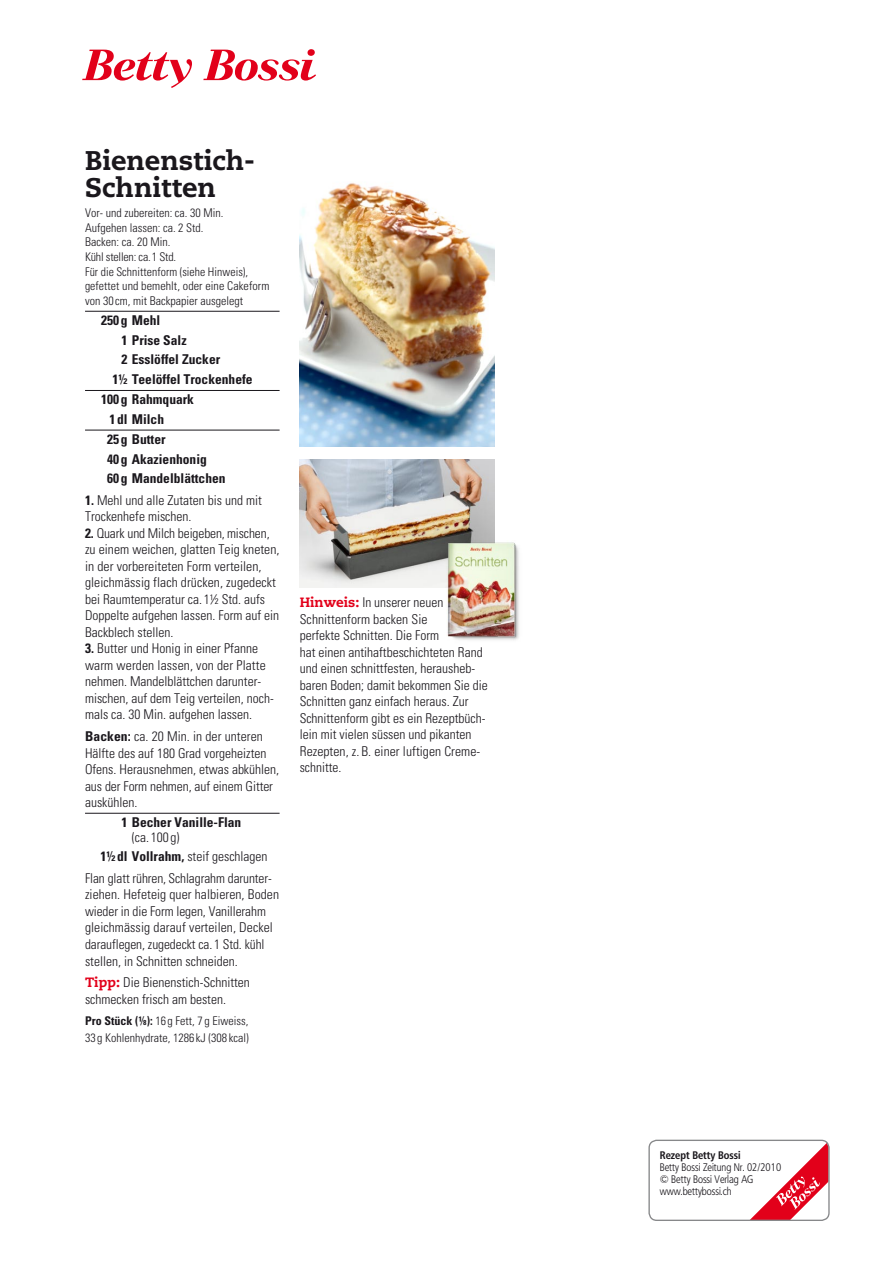
<style>
.page{position:relative;width:893px;height:1263px;background:#fff}
.page>*{position:absolute;margin:0;border:0;box-sizing:border-box;transform-origin:0 0}
.t1{font:800 27px/27px "Caecilia B Bn";color:#1a171c}
.t2{font:13.5px/16.5px "Univers B Bn Con Light";color:#1a171c}
.t3{font:13.5px "Univers B Bn Con Bold";color:#1a171c}
.t4{font:12px/14.7px "Univers B Bn Con Light";color:#1a171c}
.t5{font:10.8px/12px "Frutiger B Bn Con Light";color:#1a171c}
.t6{font:10.8px "Frutiger B Bn Con Bold";color:#1a171c}
.s1{font-family:"Univers B Bn Con Bold"}
.s2{font-family:"Caecilia B Bn";font-weight:800;color:#e2001a}
</style>
<div class="page">
<svg style="left:82px;top:50px;width:110px;height:38px"></svg>
<svg style="left:203px;top:49px;width:113px;height:32px"></svg>
<svg style="left:751px;top:1140px;width:77px;height:79px"></svg>
<div style="left:648px;top:1140px;width:182px;height:81px;border:1px solid #87888a;border-radius:8px"></div>
<img style="left:300px;top:183px;width:194px;height:263px">
<hr style="left:85px;top:311px;width:195px;height:1px;background:#1a171c">
<hr style="left:85px;top:390px;width:195px;height:1px;background:#1a171c">
<hr style="left:85px;top:430px;width:195px;height:1px;background:#1a171c">
<hr style="left:85px;top:813px;width:195px;height:1px;background:#1a171c">
<img style="left:300px;top:459px;width:194px;height:129px">
<img style="left:447px;top:541px;width:72px;height:99px">
<h1 class="t1" style="left:85px;top:147px;width:172px">Bienenstich-<br>Schnitten</h1>
<p class="t4" style="left:85px;top:205px;width:186px">Vor- und zubereiten: ca. 30 Min.<br>Aufgehen lassen: ca. 2 Std.<br>Backen: ca. 20 Min.<br>Kühl stellen: ca.1 Std.<br>Für die Schnittenform (siehe Hinweis), gefettet und bemehlt, oder eine Cakeform von 30 cm, mit Backpapier ausgelegt</p>
<p class="t3" style="left:101px;top:312px;width:61px">250 g Mehl</p>
<p class="t3" style="left:122px;top:332px;width:67px">1 Prise Salz</p>
<p class="t3" style="left:122px;top:351px;width:100px">2 Esslöffel Zucker</p>
<p class="t3" style="left:113px;top:371px;width:141px">1½ Teelöffel Trockenhefe</p>
<p class="t3" style="left:101px;top:391px;width:94px">100 g Rahmquark</p>
<p class="t3" style="left:109px;top:411px;width:56px">1 dl Milch</p>
<p class="t3" style="left:107px;top:431px;width:60px">25 g Butter</p>
<p class="t3" style="left:107px;top:450px;width:101px">40 g Akazienhonig</p>
<p class="t3" style="left:107px;top:470px;width:120px">60 g Mandelblättchen</p>
<p class="t2" style="left:85px;top:492px;width:178px"><span class="s1">1.</span> Mehl und alle Zutaten bis und mit<br>Trockenhefe mischen.</p>
<p class="t2" style="left:85px;top:525px;width:196px"><span class="s1">2.</span> Quark und Milch beigeben, mischen, zu einem weichen, glatten Teig kneten, in der vorbereiteten Form verteilen, gleichmässig flach drücken, zugedeckt bei Raumtemperatur ca. 1¿ Std. aufs Doppelte aufgehen lassen. Form auf ein Backblech stellen.</p>
<p class="t2" style="left:85px;top:640px;width:190px"><span class="s1">3.</span> Butter und Honig in einer Pfanne warm werden lassen, von der Platte nehmen. Mandelblättchen darunter&shy;mischen, auf dem Teig verteilen, noch&shy;mals ca. 30 Min. aufgehen lassen.</p>
<p class="t2" style="left:85px;top:728px;width:196px"><span class="s1">Backen:</span> ca. 20 Min. in der unteren<br>Hälfte des auf 180 Grad vorgeheizten<br>Ofens. Herausnehmen, etwas abkühlen, aus der Form nehmen, auf einem Gitter auskühlen.</p>
<p class="t3" style="left:122px;top:814px;width:121px">1 Becher Vanille-Flan</p>
<p class="t2" style="left:100px;top:827px;width:169px;line-height:19.8px;text-indent:31px">(ca. 100 g)<br><span class="s1">1½dl Vollrahm,</span> steif geschlagen</p>
<p class="t2" style="left:85px;top:870px;width:196px">Flan glatt rühren, Schlagrahm darunter&shy;ziehen. Hefeteig quer halbieren, Boden wieder in die Form legen, Vanillerahm gleichmässig darauf verteilen, Deckel darauflegen, zugedeckt ca. 1 Std. kühl stellen, in Schnitten schneiden.</p>
<p class="t2" style="left:85px;top:974px;width:166px"><span class="s2">Tipp:</span> Die Bienenstich-Schnitten schmecken frisch am besten.</p>
<p class="t4" style="left:85px;top:1012px;width:165px;line-height:16.5px"><span class="s1">Pro Stück (^):</span> 16 g Fett, 7 g Eiweiss,<br>33 g Kohlenhydrate, 1286 kJ (308 kcal)</p>
<p class="t2" style="left:300px;top:594px;width:190px"><span class="s2">Hinweis:</span> In unserer neuen<br>Schnittenform backen Sie<br>perfekte Schnitten. Die Form<br>hat einen antihaftbeschichteten Rand und einen schnittfesten, herausheb&shy;baren Boden; damit bekommen Sie die<br>Schnitten ganz einfach heraus. Zur<br>Schnittenform gibt es ein Rezeptbüch&shy;lein mit vielen süssen und pikanten<br>Rezepten, z. B. einer luftigen Creme&shy;schnitte.</p>
<p class="t6" style="left:660px;top:1148px;width:82px">Rezept Betty Bossi</p>
<p class="t5" style="left:660px;top:1161px;width:123px">Betty Bossi Zeitung Nr. 02/2010 © Betty Bossi Verlag AG www.bettybossi.ch</p>
</div>
